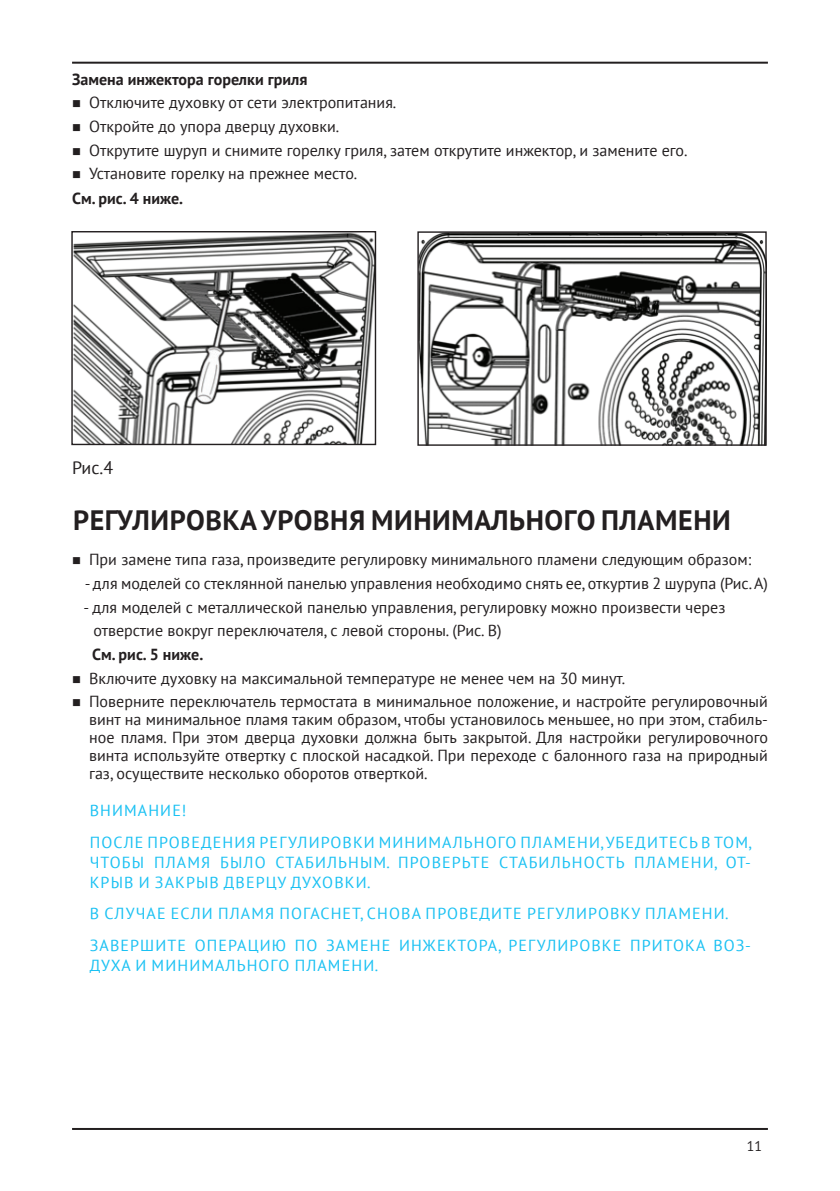
<style>
.page{position:relative;width:840px;height:1191px;background:#fff}
.page>*{position:absolute;margin:0;border:0;box-sizing:border-box;transform-origin:0 0}
.t1{font:700 28px "PT Sans";letter-spacing:.02em;color:#231f20}
.t2{font:18px "PT Sans";color:#231f20}
.t3{font:16px/23.6px "PT Sans";color:#231f20}
.t4{font:16px/31.4px "PT Sans";letter-spacing:.07em;color:#1ac1f3}
.t5{font:700 16px "PT Sans";color:#231f20}
.t6{font:14px "PT Sans";color:#231f20}
</style>
<div class="page">
<hr style="left:72px;top:1128px;width:695px;height:2px;background:#231f20">
<hr style="left:72px;top:62px;width:695px;height:2px;background:#231f20">
<img style="left:73px;top:233px;width:301px;height:210px">
<div style="left:71px;top:231px;width:305px;height:214px;border:1px solid #231f20"></div>
<img style="left:419px;top:233px;width:345px;height:211px">
<div style="left:417px;top:231px;width:349px;height:215px;border:1px solid #231f20"></div>
<p class="t5" style="left:72px;top:68px;width:237px">Замена инжектора горелки гриля</p>
<p class="t3" style="left:89px;top:91px;width:599px">Отключите духовку от сети электропитания.<br>Откройте до упора дверцу духовки.<br>Открутите шуруп и снимите горелку гриля, затем открутите инжектор, и замените его.<br>Установите горелку на прежнее место.</p>
<p class="t5" style="left:72px;top:188px;width:113px">См. рис. 4 ниже.</p>
<p class="t2" style="left:72px;top:456px;width:43px">Рис.4</p>
<h1 class="t1" style="left:73px;top:502px;width:78px">РЕГУЛИРОВ</h1>
<h1 class="t1" style="left:222px;top:502px;width:73px">КА УРОВ</h1>
<h1 class="t1" style="left:330px;top:502px;width:398px">НЯ МИНИМАЛЬНОГО ПЛАМЕНИ</h1>
<p class="t3" style="left:89px;top:547px;width:663px">П ри замене типа газа, произведите регулировку минимального пламени следующим образом:</p>
<p class="t3" style="left:85px;top:571px;width:684px">- для моделей со стеклянной панелью управления необходимо снять ее, откуртив 2 шурупа (Рис. A)</p>
<p class="t3" style="left:93px;top:595px;width:633px;text-indent:-10px">- для моделей с металлической панелью управления, регулировку можно произвести через отверстие вокруг переключателя, с левой стороны. (Рис. B)</p>
<p class="t5" style="left:92px;top:644px;width:113px">См. рис. 5 ниже.</p>
<p class="t3" style="left:89px;top:666px;width:680px">Включите духовку на максимальной температуре не менее чем на 30 минут.<br>Поверните переключатель термостата в минимальное положение, и настройте регулировочный</p>
<p class="t3" style="left:89px;top:710px;width:680px;line-height:18px;text-align:justify">винт на минимальное пламя таким образом, чтобы установилось меньшее, но при этом, стабиль&shy;ное пламя. П ри этом дверца духовки должна быть закрытой. Для настройки регулировочного винта используйте отвертку с плоской насадкой. П ри переходе с балонного газа на природный газ, осуществите несколько оборотов отверткой.</p>
<p class="t4" style="left:90px;top:794px;width:663px">Внимание!<br>после проведения регулировки минимального пламени, убедитесь в том,</p>
<p class="t4" style="left:90px;top:851px;width:662px;line-height:20px">чтобы пламя было стабильным. П роверьте стабильность пламени, от&shy;крыв и закрыв дверцу духовки.</p>
<p class="t4" style="left:90px;top:897px;width:662px">В случае если пламя погаснет, снова проведите регулировку пламени.<br>Завершите операцию по замене инжектора, регулировке притока воз-</p>
<p class="t4" style="left:90px;top:948px;width:290px">духа и минимального пламени.</p>
<p class="t6" style="left:746px;top:1136px;width:17px">11</p>
</div>
